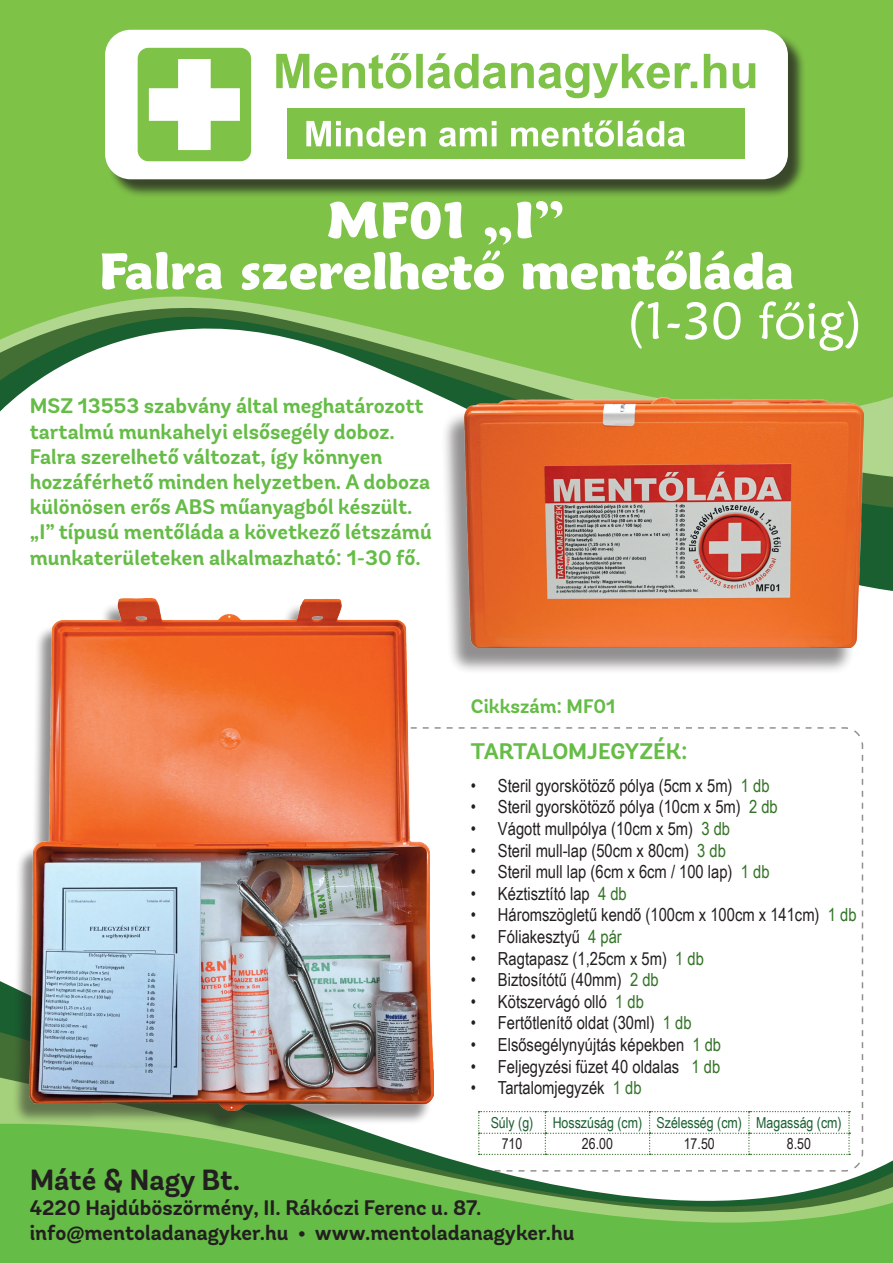
<style>
.page{position:relative;width:893px;height:1263px;background:#fff}
.page>*{position:absolute;margin:0;border:0;box-sizing:border-box;transform-origin:0 0}
.t1{font:52.5px "Maiandra GD";color:#fff}
.t2{font:900 51px/51px "Maiandra GD";color:#fff;text-align:center}
.t3{font:700 29.1px "Andes Rounded";letter-spacing:-.005em;color:#231f20}
.t4{font:700 22.5px "Andes Rounded";color:#65bc46}
.t5{font:700 21px/25.2px "Andes Rounded";color:#65bc46}
.t6{font:700 21px/25.2px "Andes Rounded";color:#231f20}
.t7{font:700 19.5px "Andes Rounded";color:#65bc46}
.t8{font:18px "Arial Narrow";color:#231f20}
.t9{font:15.15px "Arial Narrow";color:#195f30}
.t10{font:15.15px "Arial Narrow";color:#231f20}
.s1{color:#327326}
</style>
<div class="page">
<svg style="left:0;top:1123px;width:893px;height:140px;background:#74be5a"></svg>
<div style="left:863px;top:509px;width:30px;height:82px;background:#195f30"></div>
<svg style="left:0;top:0;width:893px;height:469px;fill:#7ec248"></svg>
<div style="left:107px;top:32px;width:700px;height:166px;background:#231f20;opacity:.75"></div>
<div style="left:105px;top:30px;width:683px;height:149px;background:#fff;border-radius:26px"></div>
<div style="left:287px;top:108px;width:458px;height:51px;background:#7ec248"></div>
<svg style="left:276px;top:53px;width:479px;height:45px"></svg>
<svg style="left:306px;top:120px;width:379px;height:27px"></svg>
<div style="left:138px;top:48px;width:113px;height:113px;background:#7ec248;border-radius:11px"></div>
<svg style="left:149px;top:59px;width:91px;height:91px"></svg>
<div style="left:441px;top:403px;width:421px;height:271px;background:#231f20;opacity:.5"></div>
<img style="left:464px;top:398px;width:399px;height:249px">
<div style="left:12px;top:603px;width:420px;height:529px;background:#231f20;opacity:.5"></div>
<img style="left:30px;top:598px;width:402px;height:513px">
<img style="left:160px;top:752px;width:703px;height:419px">
<h2 class="t2" style="left:99px;top:194px;width:697px">MF01 „I”<br>Falra szerelheto˝ mento˝láda</h2>
<h1 class="t1" style="left:626px;top:288px;width:239px">(1-30 fo˝ig)</h1>
<p class="t5" style="left:30px;top:394px;width:403px">MSZ 13553 szabvány által meghatározott tartalmú munkahelyi elsősegély doboz.<br>Falra szerelhető változat, így könnyen hozzáférhető minden helyzetben. A doboza különösen erős ABS műanyagból készült. „I” típusú mentőláda a következő létszámú munkaterületeken alkalmazható: 1-30 fő.</p>
<p class="t7" style="left:471px;top:694px;width:146px">Cikkszám: MF01</p>
<p class="t4" style="left:471px;top:737px;width:218px">TARTALOMJEGYZÉK:</p>
<p class="t8" style="left:471px;top:772px;width:300px">• Steril gyorskötöző pólya (5cm x 5m) <span class="s1">1 db</span></p>
<p class="t8" style="left:471px;top:794px;width:308px">• Steril gyorskötöző pólya (10cm x 5m) <span class="s1">2 db</span></p>
<p class="t8" style="left:471px;top:815px;width:261px">• Vágott mullpólya (10cm x 5m) <span class="s1">3 db</span></p>
<p class="t8" style="left:471px;top:837px;width:257px">• Steril mull-lap (50cm x 80cm) <span class="s1">3 db</span></p>
<p class="t8" style="left:471px;top:859px;width:300px">• Steril mull lap (6cm x 6cm / 100 lap) <span class="s1">1 db</span></p>
<p class="t8" style="left:471px;top:880px;width:157px">• Kéztisztító lap <span class="s1">4 db</span></p>
<p class="t8" style="left:471px;top:902px;width:387px">• Háromszögletű kendő (100cm x 100cm x 141cm) <span class="s1">1 db</span></p>
<p class="t8" style="left:471px;top:923px;width:152px">• Fóliakesztyű <span class="s1">4 pár</span></p>
<p class="t8" style="left:471px;top:945px;width:234px">• Ragtapasz (1,25cm x 5m) <span class="s1">1 db</span></p>
<p class="t8" style="left:471px;top:967px;width:189px">• Biztosítótű (40mm) <span class="s1">2 db</span></p>
<p class="t8" style="left:471px;top:988px;width:175px">• Kötszervágó olló <span class="s1">1 db</span></p>
<p class="t8" style="left:471px;top:1010px;width:222px">• Fertőtlenítő oldat (30ml) <span class="s1">1 db</span></p>
<p class="t8" style="left:471px;top:1031px;width:252px">• Elsősegélynyújtás képekben <span class="s1">1 db</span></p>
<p class="t8" style="left:471px;top:1053px;width:251px">• Feljegyzési füzet 40 oldalas <span class="s1">1 db</span></p>
<p class="t8" style="left:471px;top:1075px;width:172px">• Tartalomjegyzék <span class="s1">1 db</span></p>
<p class="t9" style="left:491px;top:1111px;width:44px">Súly (g)</p>
<p class="t9" style="left:553px;top:1111px;width:290px">Hosszúság (cm) Szélesség (cm) Magasság (cm)</p>
<p class="t10" style="left:502px;top:1133px;width:22px">710</p>
<p class="t10" style="left:582px;top:1133px;width:33px">26.00</p>
<p class="t10" style="left:684px;top:1133px;width:33px">17.50</p>
<p class="t10" style="left:787px;top:1133px;width:26px">8.50</p>
<h3 class="t3" style="left:30px;top:1161px;width:212px">Máté &amp; Nagy Bt.</h3>
<p class="t6" style="left:30px;top:1196px;width:546px">4220 Hajdúböszörmény, II. Rákóczi Ferenc u. 87. info@mentoladanagyker.hu • www.mentoladanagyker.hu</p>
</div>
